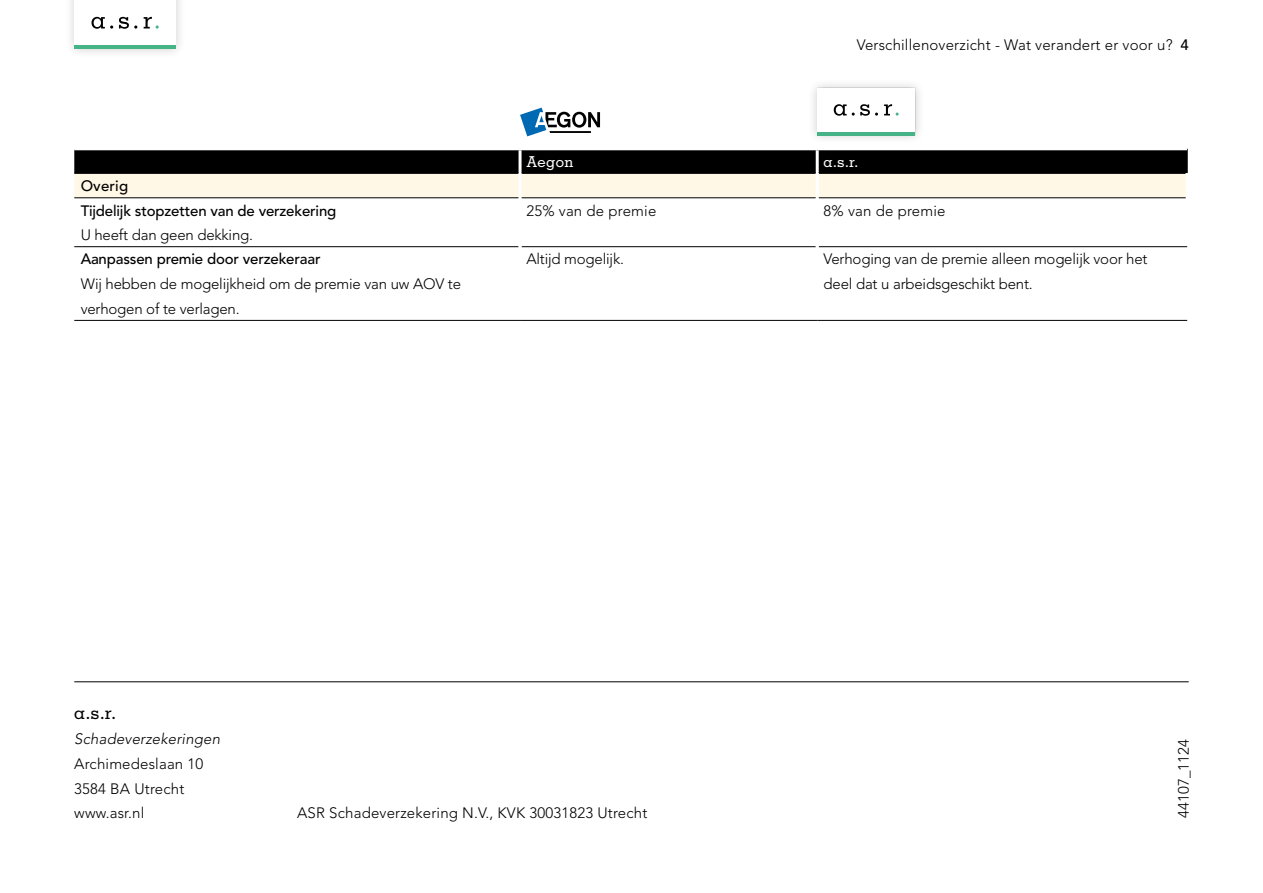
<style>
.page{position:relative;width:1263px;height:893px;background:#fff}
.page>*{position:absolute;margin:0;border:0;box-sizing:border-box;transform-origin:0 0}
.t1{font:500 18px "Memphis LT Std";color:#000}
.t2{font:300 15px/24.8px "Avenir LT Std";letter-spacing:-.01em;color:#000}
.t3{font:300 15px/24.8px "Avenir LT Std";letter-spacing:.01em;color:#000}
.t4{font:500 15px/24.2px "Avenir LT Std";letter-spacing:-.01em;color:#000}
.t5{font:italic 300 15px "Avenir LT Std";letter-spacing:.01em;color:#000}
.t6{font:500 15px "Memphis LT Std";letter-spacing:.025em;color:#fff}
.s1{font-weight:500}
</style>
<div class="page">
<svg style="left:520px;top:108px;width:80px;height:28px"></svg>
<svg style="left:520px;top:247px;width:667px;height:73px"></svg>
<svg style="left:74px;top:149px;width:1114px;height:49px;background:#827f76"></svg>
<hr style="left:74px;top:172px;width:444px;height:2px;background:#000">
<hr style="left:521px;top:172px;width:295px;height:2px;background:#000">
<hr style="left:819px;top:172px;width:367px;height:2px;background:#000">
<hr style="left:74px;top:149px;width:446px;height:1px;background:#fff">
<hr style="left:520px;top:149px;width:297px;height:1px;background:#fff">
<hr style="left:817px;top:149px;width:370px;height:1px;background:#fff">
<hr style="left:518px;top:173px;width:3px;height:25px;background:#fff">
<hr style="left:816px;top:173px;width:3px;height:25px;background:#fff">
<hr style="left:1186px;top:173px;width:3px;height:25px;background:#fff">
<hr style="left:74px;top:320px;width:446px;height:1px;background:#000">
<hr style="left:520px;top:320px;width:297px;height:1px;background:#000">
<hr style="left:817px;top:320px;width:370px;height:1px;background:#000">
<hr style="left:74px;top:198px;width:444px;height:1px;background:#000">
<hr style="left:521px;top:198px;width:295px;height:1px;background:#000">
<hr style="left:819px;top:198px;width:367px;height:1px;background:#000">
<hr style="left:74px;top:246px;width:444px;height:1px;background:#000">
<hr style="left:521px;top:246px;width:295px;height:1px;background:#000">
<hr style="left:819px;top:246px;width:368px;height:1px;background:#000">
<hr style="left:74px;top:681px;width:1115px;height:1px;background:#000">
<div style="left:807px;top:78px;width:118px;height:67px;background:#000;opacity:.2"></div>
<div style="left:817px;top:88px;width:98px;height:47px;background:#fff"></div>
<svg style="left:884px;top:104px;width:15px;height:12px"></svg>
<svg style="left:834px;top:104px;width:44px;height:12px"></svg>
<hr style="left:817px;top:132px;width:98px;height:3px;background:#45b385">
<div style="left:64px;top:0;width:122px;height:59px;background:#000;opacity:.2"></div>
<div style="left:74px;top:0;width:102px;height:49px;background:#fff"></div>
<svg style="left:144px;top:17px;width:15px;height:12px"></svg>
<svg style="left:92px;top:17px;width:21px;height:12px"></svg>
<svg style="left:119px;top:17px;width:18px;height:12px"></svg>
<hr style="left:74px;top:46px;width:102px;height:3px;background:#45b385">
<p class="t3" style="left:857px;top:32px;width:334px">Verschillenoverzicht - Wat verandert er voor u? <span class="s1">4</span></p>
<p class="t4" style="left:81px;top:175px;width:257px">Overig<br>Tijdelijk stopzetten van de verzekering</p>
<p class="t2" style="left:81px;top:223px;width:174px">U heeft dan geen dekking.</p>
<p class="t4" style="left:81px;top:248px;width:241px">Aanpassen premie door verzekeraar</p>
<p class="t2" style="left:81px;top:272px;width:382px">Wij hebben de mogelijkheid om de premie van uw AOV te verhogen of te verlagen.</p>
<p class="t6" style="left:526px;top:152px;width:49px">Aegon</p>
<p class="t6" style="left:824px;top:152px;width:36px">a.s.r.</p>
<p class="t3" style="left:526px;top:198px;width:131px">25% van de premie</p>
<p class="t3" style="left:824px;top:198px;width:123px">8% van de premie</p>
<p class="t2" style="left:526px;top:247px;width:99px">Altijd mogelijk.</p>
<p class="t2" style="left:824px;top:247px;width:325px">Verhoging van de premie alleen mogelijk voor het deel dat u arbeidsgeschikt bent.</p>
<p class="t1" style="left:74px;top:702px;width:43px">a.s.r.</p>
<p class="t5" style="left:74px;top:730px;width:147px">Schadeverzekeringen</p>
<p class="t3" style="left:74px;top:751px;width:131px">Archimedeslaan 10<br>3584 BA Utrecht www.asr.nl</p>
<p class="t3" style="left:297px;top:801px;width:352px">ASR Schadeverzekering N.V., KVK 30031823 Utrecht</p>
<p class="t3" style="left:1171px;top:818px;width:81px;rotate:-90deg">44107_1124</p>
</div>
